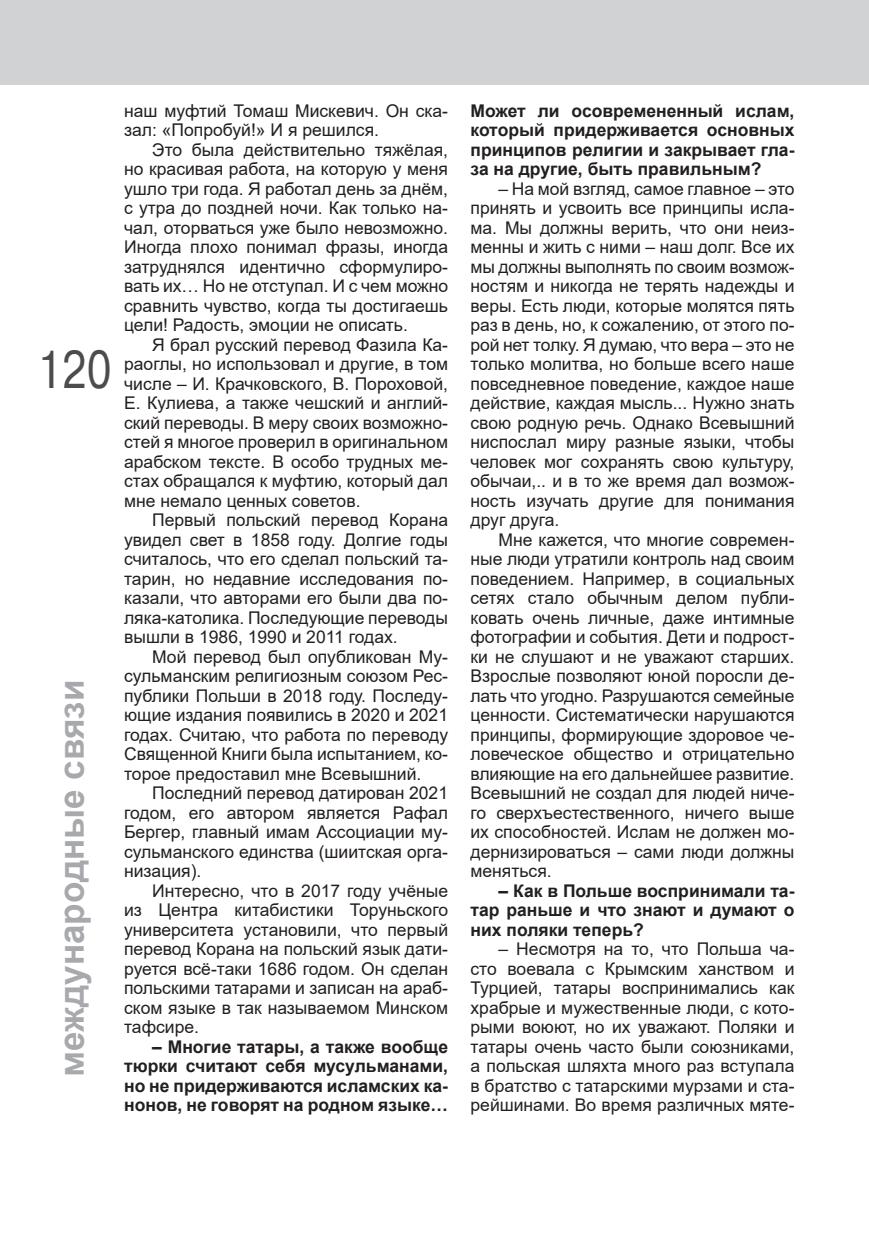
<style>
.page{position:relative;width:869px;height:1241px;background:#fff}
.page>*{position:absolute;margin:0;border:0;box-sizing:border-box;transform-origin:0 0}
.t1{font:49px "TT Arial";color:#4b4c4d;scale:.8 1}
.t2{font:700 35px "Arial";color:#a8a9ad}
.t3{font:17.5px/19.4px "Arial";color:#231f20;text-align:justify}
.t4{font:700 17.5px/19.4px "Arial";color:#231f20;text-align:justify}
</style>
<div class="page">
<div style="left:0;top:0;width:868px;height:84px;background:#d1d2d4"></div>
<h1 class="t1" style="left:37px;top:342px;width:94px">120</h1>
<h2 class="t2" style="left:52px;top:1076px;width:399px;rotate:-90deg">международные связи</h2>
<p class="t3" style="left:124px;top:101px;width:325px">наш муфтий Томаш Мискевич. Он ска&shy;зал: «Попробуй!» И я решился.</p>
<p class="t3" style="left:124px;top:140px;width:325px;text-indent:28px">Это была действительно тяжёлая, но красивая работа, на которую у меня ушло три года. Я работал день за днём, с утра до поздней ночи. Как только на&shy;чал, оторваться уже было невозможно.<br>Иногда плохо понимал фразы, иногда затруднялся идентично сформулиро&shy;вать их… Но не отступал. И с чем можно сравнить чувство, когда ты достигаешь цели! Радость, эмоции не описать.</p>
<p class="t3" style="left:124px;top:335px;width:325px;text-indent:28px">Я брал русский перевод Фазила Ка&shy;раоглы, но использовал и другие, в том числе – И. Крачковского, В. Пороховой, Е. Кулиева, а также чешский и англий&shy;ский переводы. В меру своих возможно&shy;стей я многое проверил в оригинальном арабском тексте. В особо трудных ме&shy;стах обращался к муфтию, который дал мне немало ценных советов.</p>
<p class="t3" style="left:124px;top:510px;width:325px;text-indent:28px">Первый польский перевод Корана увидел свет в 1858 году. Долгие годы считалось, что его сделал польский та&shy;тарин, но недавние исследования по&shy;казали, что авторами его были два по&shy;ляка-католика. Последующие переводы вышли в 1986, 1990 и 2011 годах.</p>
<p class="t3" style="left:124px;top:647px;width:325px;text-indent:28px">Мой перевод был опубликован Му&shy;сульманским религиозным союзом Рес&shy;публики Польши в 2018 году. Последу&shy;ющие издания появились в 2020 и 2021 годах. Считаю, что работа по переводу Священной Книги была испытанием, ко&shy;торое предоставил мне Всевышний.</p>
<p class="t3" style="left:124px;top:783px;width:325px;text-indent:28px">Последний перевод датирован 2021 годом, его автором является Рафал Бергер, главный имам Ассоциации му&shy;сульманского единства (шиитская орга&shy;низация).</p>
<p class="t3" style="left:124px;top:880px;width:325px;text-indent:28px">Интересно, что в 2017 году учёные из Центра китабистики Торуньского университета установили, что первый перевод Корана на польский язык дати&shy;руется всё-таки 1686 годом. Он сделан польскими татарами и записан на араб&shy;ском языке в так называемом Минском тафсире.</p>
<p class="t4" style="left:124px;top:1036px;width:325px;text-indent:28px">– Многие татары, а также вообще тюрки считают себя мусульманами, но не придерживаются исламских ка&shy;нонов, не говорят на родном языке…</p>
<p class="t4" style="left:470px;top:101px;width:325px">Может ли осовремененный ислам, который придерживается основных принципов религии и закрывает гла&shy;за на другие, быть правильным?</p>
<p class="t3" style="left:470px;top:179px;width:325px;text-indent:28px">– На мой взгляд, самое главное – это принять и усвоить все принципы исла&shy;ма. Мы должны верить, что они неиз&shy;менны и жить с ними – наш долг. Все их мы должны выполнять по своим возмож&shy;ностям и никогда не терять надежды и веры. Есть люди, которые молятся пять раз в день, но, к сожалению, от этого по&shy;рой нет толку. Я думаю, что вера – это не только молитва, но больше всего наше повседневное поведение, каждое наше действие, каждая мысль... Нужно знать свою родную речь. Однако Всевышний ниспослал миру разные языки, чтобы человек мог сохранять свою культуру, обычаи,.. и в то же время дал возмож&shy;ность изучать другие для понимания друг друга.</p>
<p class="t3" style="left:470px;top:530px;width:325px;text-indent:28px">Мне кажется, что многие современ&shy;ные люди утратили контроль над своим поведением. Например, в социальных сетях стало обычным делом публи&shy;ковать очень личные, даже интимные фотографии и события. Дети и подрост&shy;ки не слушают и не уважают старших.<br>Взрослые позволяют юной поросли де&shy;лать что угодно. Разрушаются семейные ценности. Систематически нарушаются принципы, формирующие здоровое че&shy;ловеческое общество и отрицательно влияющие на его дальнейшее развитие.<br>Всевышний не создал для людей ниче&shy;го сверхъестественного, ничего выше их способностей. Ислам не должен мо&shy;дернизироваться – сами люди должны меняться.</p>
<p class="t4" style="left:470px;top:880px;width:325px;text-indent:28px">– Как в Польше воспринимали та&shy;тар раньше и что знают и думают о них поляки теперь?</p>
<p class="t3" style="left:470px;top:939px;width:325px;text-indent:28px">– Несмотря на то, что Польша ча&shy;сто воевала с Крымским ханством и Турцией, татары воспринимались как храбрые и мужественные люди, с кото&shy;рыми воюют, но их уважают. Поляки и татары очень часто были союзниками, а польская шляхта много раз вступала в братство с татарскими мурзами и ста&shy;рейшинами. Во время различных мяте-</p>
</div>
